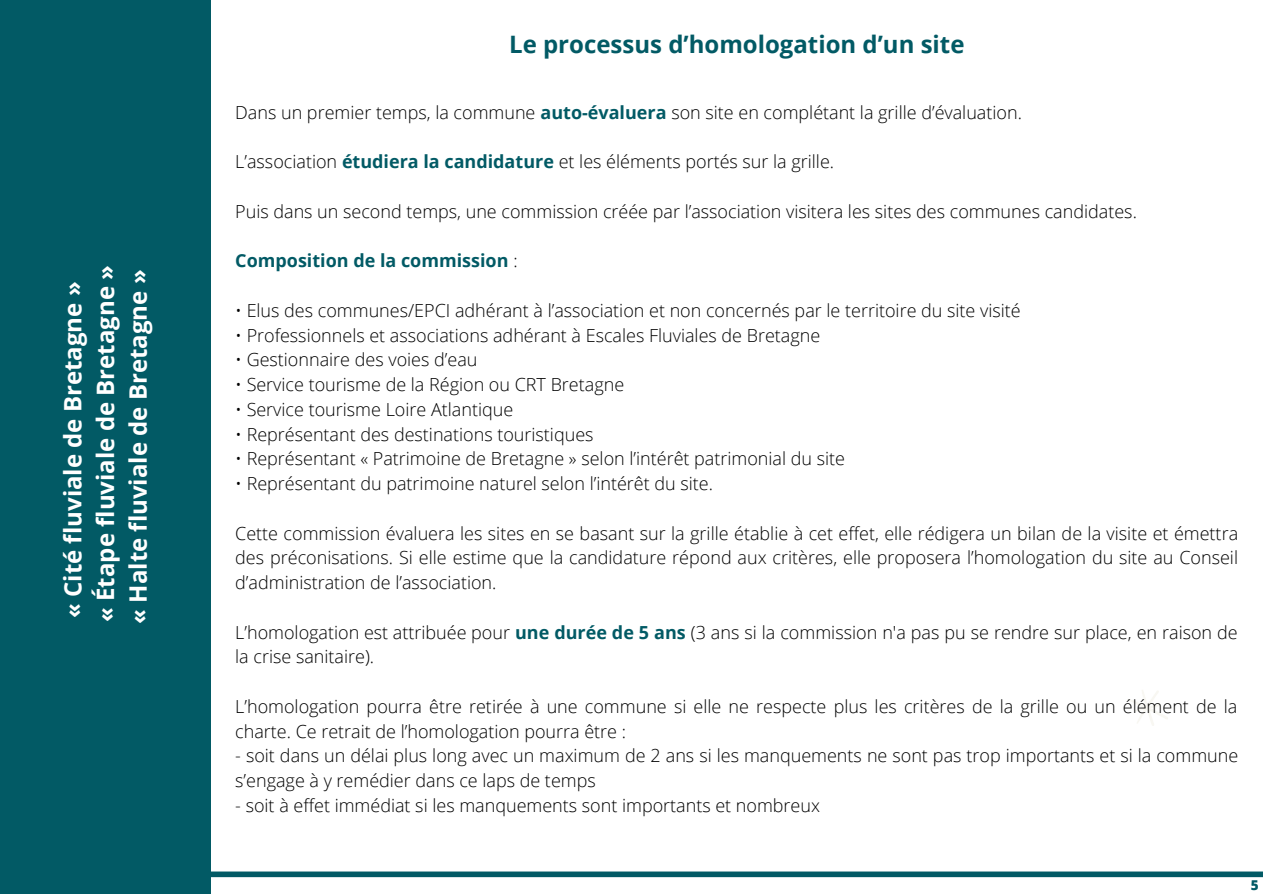
<style>
.page{position:relative;width:1263px;height:894px;background:#fff}
.page>*{position:absolute;margin:0;border:0;box-sizing:border-box;transform-origin:0 0}
.t1{font:700 24px/32.5px "Open Sans";color:#fff}
.t2{font:700 24px "Open Sans";color:#025a65}
.t3{font:300 18px/24.8px "Open Sans";color:#000}
.t4{font:700 18px "Open Sans";color:#025a65}
.t5{font:800 13.5px "Open Sans";color:#025a65}
.s1{font-weight:700;color:#025a65}
.s2{font-weight:300;color:#000}
</style>
<div class="page">
<svg style="left:1128px;top:690px;width:40px;height:36px"></svg>
<div style="left:0;top:0;width:210px;height:893px;background:#025a65"></div>
<div style="left:3px;top:871px;width:1260px;height:5px;background:#025a65"></div>
<h1 class="t1" style="left:56px;top:623px;width:360px;rotate:-90deg">« Cité fluviale de Bretagne »<br>« Étape fluviale de Bretagne » « Halte fluviale de Bretagne »</h1>
<h1 class="t2" style="left:509px;top:27px;width:457px">Le processus d’homologation d’un site</h1>
<p class="t3" style="left:235px;top:99px;width:788px">Dans un premier temps, la commune <span class="s1">auto-évaluera</span> son site en complétant la grille d’évaluation.</p>
<p class="t3" style="left:235px;top:149px;width:600px">L’association <span class="s1">étudiera la candidature</span> et les éléments portés sur la grille.</p>
<p class="t3" style="left:235px;top:198px;width:903px">Puis dans un second temps, une commission créée par l’association visitera les sites des communes candidates.</p>
<p class="t4" style="left:235px;top:248px;width:284px">Composition de la commission <span class="s2">:</span></p>
<p class="t3" style="left:235px;top:297px;width:787px">• Elus des communes/EPCI adhérant à l’association et non concernés par le territoire du site visité</p>
<p class="t3" style="left:235px;top:322px;width:587px">• Professionnels et associations adhérant à Escales Fluviales de Bretagne</p>
<p class="t3" style="left:235px;top:347px;width:244px">• Gestionnaire des voies d’eau</p>
<p class="t3" style="left:235px;top:371px;width:390px">• Service tourisme de la Région ou CRT Bretagne</p>
<p class="t3" style="left:235px;top:396px;width:279px">• Service tourisme Loire Atlantique</p>
<p class="t3" style="left:235px;top:421px;width:360px">• Représentant des destinations touristiques</p>
<p class="t3" style="left:235px;top:446px;width:611px">• Représentant « Patrimoine de Bretagne » selon l’intérêt patrimonial du site</p>
<p class="t3" style="left:235px;top:470px;width:479px">• Représentant du patrimoine naturel selon l’intérêt du site.</p>
<p class="t3" style="left:235px;top:520px;width:1004px;text-align:justify">Cette commission évaluera les sites en se basant sur la grille établie à cet effet, elle rédigera un bilan de la visite et émettra des préconisations. Si elle estime que la candidature répond aux critères, elle proposera l’homologation du site au Conseil d’administration de l’association.</p>
<p class="t3" style="left:235px;top:619px;width:1004px">L’homologation est attribuée pour <span class="s1">une durée de 5 ans</span> (3 ans si la commission n'a pas pu se rendre sur place, en raison de la crise sanitaire).</p>
<p class="t3" style="left:235px;top:693px;width:1004px">L’homologation pourra être retirée à une commune si elle ne respecte plus les critères de la grille ou un élément de la charte. Ce retrait de l’homologation pourra être :</p>
<p class="t3" style="left:235px;top:742px;width:1004px">- soit dans un délai plus long avec un maximum de 2 ans si les manquements ne sont pas trop importants et si la commune s’engage à y remédier dans ce laps de temps</p>
<p class="t3" style="left:235px;top:792px;width:586px">- soit à effet immédiat si les manquements sont importants et nombreux</p>
<p class="t5" style="left:1251px;top:875px;width:9px">5</p>
</div>
